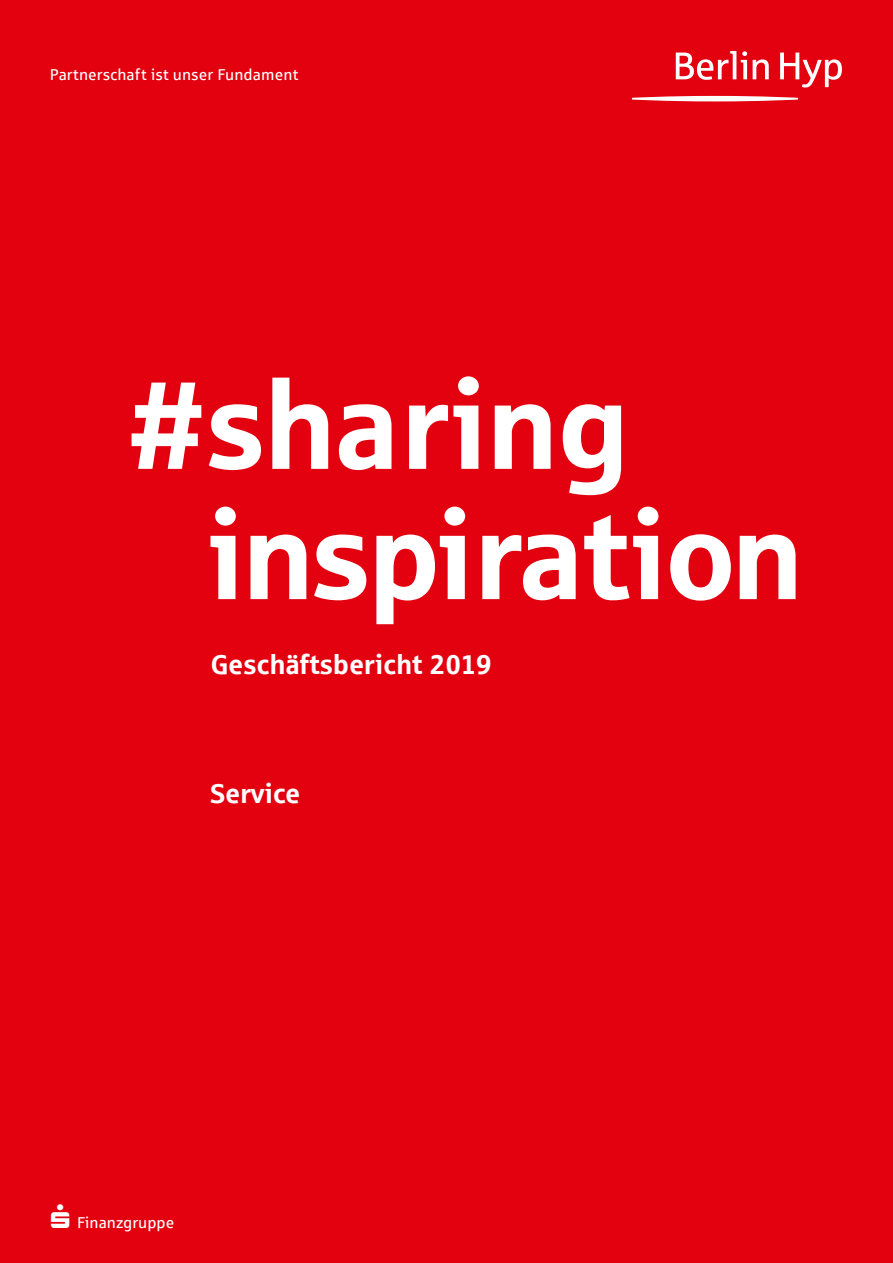
<style>
.page{position:relative;width:893px;height:1263px;background:#e3000f}
.page>*{position:absolute;margin:0;border:0;box-sizing:border-box;transform-origin:0 0}
.t1{font:700 124.2px/130.2px "Sparkasse Rg";letter-spacing:-.03em;color:#fff}
.t2{font:700 27.15px "Sparkasse Rg";letter-spacing:-.01em;color:#fff}
.t3{font:15.75px "Sparkasse Rg";color:#fff}
</style>
<div class="page">
<svg style="left:676px;top:51px;width:166px;height:37px"></svg>
<svg style="left:632px;top:96px;width:166px;height:5px"></svg>
<p class="t3" style="left:50px;top:64px;width:250px">Partnerschaft ist unser Fundament</p>
<h1 class="t1" style="left:207px;top:356px;width:599px;text-indent:-80px">#sharing inspiration</h1>
<h2 class="t2" style="left:210px;top:647px;width:283px">Geschäftsbericht 2019</h2>
<h2 class="t2" style="left:210px;top:777px;width:92px">Service</h2>
<p class="t3" style="left:77px;top:1213px;width:99px">Finanzgruppe</p>
</div>
